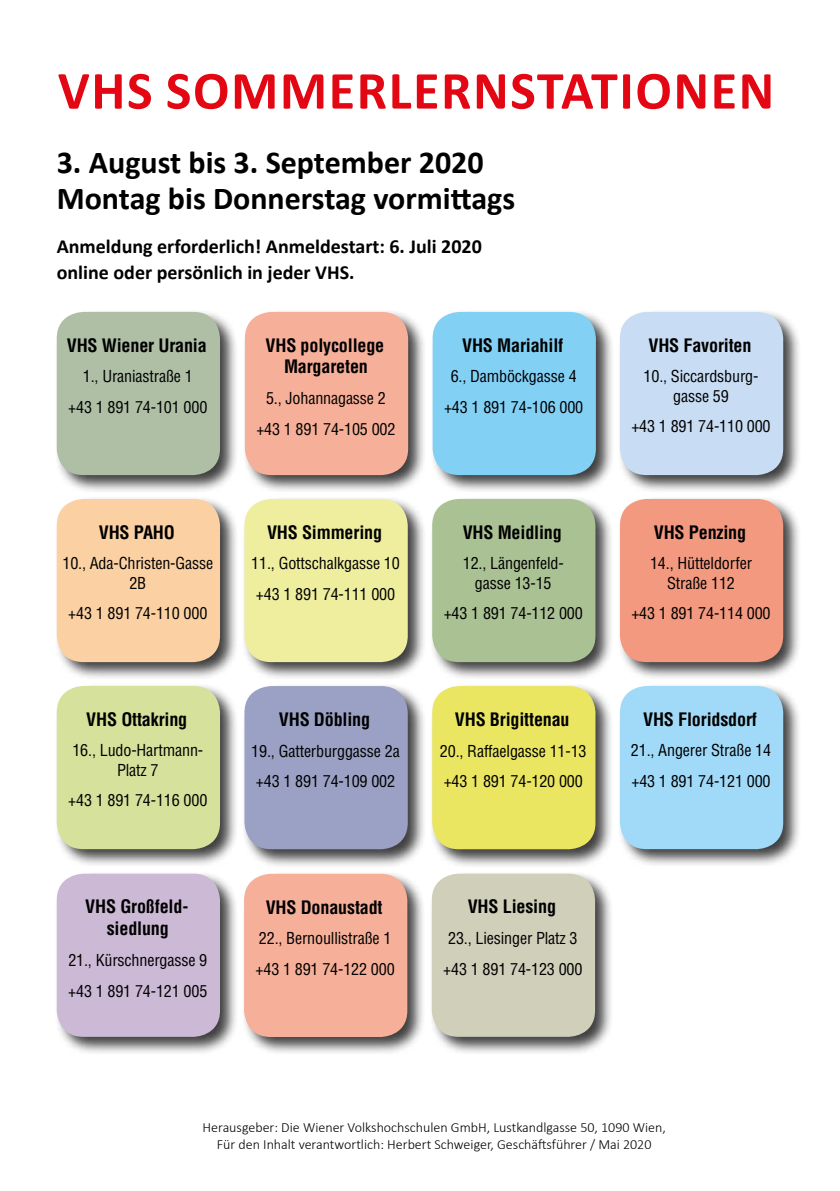
<style>
.page{position:relative;width:840px;height:1191px;background:#fff}
.page>*{position:absolute;margin:0;border:0;box-sizing:border-box;transform-origin:0 0}
.t1{font:700 54px "Calibri";letter-spacing:.03em;color:#e30613}
.t2{font:700 32px/36px "Calibri";color:#000}
.t3{font:700 20px/26px "Calibri";color:#000}
.t4{font:700 condensed 18.2px/21.8px "Helvetica LT Std";letter-spacing:-.01em;color:#000;text-align:center}
.t5{font:condensed 16px/30.8px "Helvetica LT Std";letter-spacing:-.01em;color:#000;text-align:center}
.t6{font:300 14px/16.8px "Calibri";color:#000;text-align:center}
</style>
<div class="page">
<div style="left:53px;top:308px;width:185px;height:186px;background:#000;opacity:.75"></div>
<div style="left:57px;top:312px;width:163px;height:163px;background:#aebfa5;border-radius:27px"></div>
<div style="left:241px;top:309px;width:185px;height:185px;background:#000;opacity:.75"></div>
<div style="left:245px;top:312px;width:163px;height:163px;background:#f6af98;border-radius:27px"></div>
<div style="left:429px;top:309px;width:185px;height:185px;background:#000;opacity:.75"></div>
<div style="left:432px;top:312px;width:163px;height:163px;background:#83d0f5;border-radius:27px"></div>
<div style="left:616px;top:309px;width:185px;height:185px;background:#000;opacity:.75"></div>
<div style="left:619px;top:312px;width:163px;height:163px;background:#c8dcf3;border-radius:27px"></div>
<div style="left:241px;top:496px;width:185px;height:185px;background:#000;opacity:.75"></div>
<div style="left:244px;top:499px;width:163px;height:163px;background:#eeee9e;border-radius:27px"></div>
<div style="left:428px;top:496px;width:185px;height:185px;background:#000;opacity:.75"></div>
<div style="left:432px;top:499px;width:163px;height:163px;background:#aac194;border-radius:27px"></div>
<div style="left:616px;top:496px;width:185px;height:185px;background:#000;opacity:.75"></div>
<div style="left:619px;top:499px;width:163px;height:163px;background:#f3997f;border-radius:27px"></div>
<div style="left:53px;top:496px;width:185px;height:185px;background:#000;opacity:.75"></div>
<div style="left:57px;top:499px;width:163px;height:163px;background:#fbd1a3;border-radius:27px"></div>
<div style="left:53px;top:683px;width:185px;height:185px;background:#000;opacity:.75"></div>
<div style="left:57px;top:686px;width:163px;height:163px;background:#d6e29b;border-radius:27px"></div>
<div style="left:428px;top:683px;width:185px;height:185px;background:#000;opacity:.75"></div>
<div style="left:432px;top:686px;width:163px;height:163px;background:#ebe662;border-radius:27px"></div>
<div style="left:616px;top:683px;width:185px;height:185px;background:#000;opacity:.75"></div>
<div style="left:619px;top:686px;width:163px;height:163px;background:#a1daf8;border-radius:27px"></div>
<div style="left:241px;top:870px;width:185px;height:185px;background:#000;opacity:.75"></div>
<div style="left:244px;top:874px;width:163px;height:163px;background:#f6af98;border-radius:27px"></div>
<div style="left:428px;top:870px;width:185px;height:185px;background:#000;opacity:.75"></div>
<div style="left:431px;top:873px;width:163px;height:163px;background:#cfcfba;border-radius:27px"></div>
<div style="left:241px;top:683px;width:185px;height:185px;background:#000;opacity:.75"></div>
<div style="left:244px;top:686px;width:163px;height:163px;background:#9ba1c4;border-radius:27px"></div>
<div style="left:53px;top:870px;width:185px;height:185px;background:#000;opacity:.75"></div>
<div style="left:57px;top:873px;width:163px;height:163px;background:#ccb9d5;border-radius:27px"></div>
<h1 class="t1" style="left:58px;top:57px;width:717px">VHS SOMMERLERNSTATIONEN</h1>
<h2 class="t2" style="left:57px;top:142px;width:460px">3. August bis 3. September 2020<br>Montag bis Donnerstag vormittags</h2>
<p class="t3" style="left:57px;top:232px;width:426px">Anmeldung erforderlich! Anmeldestart: 6. Juli 2020 online oder persönlich in jeder VHS.</p>
<p class="t4" style="left:67px;top:334px;width:141px">VHS Wiener Urania</p>
<p class="t5" style="left:68px;top:361px;width:141px">1., Uraniastraße 1<br>+43 1 891 74-101 000</p>
<p class="t4" style="left:99px;top:521px;width:78px">VHS PAHO</p>
<p class="t5" style="left:62px;top:554px;width:152px;line-height:19.4px">10., Ada-Christen-Gasse<br>2B</p>
<p class="t5" style="left:68px;top:598px;width:141px">+43 1 891 74-110 000</p>
<p class="t4" style="left:86px;top:708px;width:102px">VHS Ottakring</p>
<p class="t5" style="left:72px;top:741px;width:132px;line-height:19.4px">16., Ludo-Hartmann-<br>Platz 7</p>
<p class="t5" style="left:68px;top:785px;width:141px">+43 1 891 74-116 000</p>
<p class="t4" style="left:85px;top:895px;width:104px">VHS Großfeld&shy;siedlung</p>
<p class="t5" style="left:68px;top:944px;width:141px;text-align:left">21., Kürschnergasse 9 +43 1 891 74-121 005</p>
<p class="t4" style="left:265px;top:334px;width:120px">VHS polycollege<br>Margareten</p>
<p class="t5" style="left:256px;top:383px;width:141px">5., Johannagasse 2 +43 1 891 74-105 002</p>
<p class="t4" style="left:267px;top:521px;width:117px">VHS Simmering</p>
<p class="t5" style="left:251px;top:548px;width:150px;text-align:left">11., Gottschalkgasse 10 +43 1 891 74-111 000</p>
<p class="t4" style="left:279px;top:708px;width:93px">VHS Döbling</p>
<p class="t5" style="left:251px;top:735px;width:150px;text-align:left">19., Gatterburggasse 2a +43 1 891 74-109 002</p>
<p class="t4" style="left:265px;top:896px;width:118px">VHS Donaustadt</p>
<p class="t5" style="left:255px;top:923px;width:141px;text-align:left">22., Bernoullistraße 1 +43 1 891 74-122 000</p>
<p class="t4" style="left:462px;top:334px;width:102px">VHS Mariahilf</p>
<p class="t5" style="left:444px;top:361px;width:141px">6., Damböckgasse 4 +43 1 891 74-106 000</p>
<p class="t4" style="left:462px;top:521px;width:101px">VHS Meidling</p>
<p class="t5" style="left:462px;top:554px;width:102px;line-height:19.4px">12., Längenfeld&shy;gasse 13-15</p>
<p class="t5" style="left:443px;top:598px;width:141px">+43 1 891 74-112 000</p>
<p class="t4" style="left:454px;top:708px;width:116px">VHS Brigittenau</p>
<p class="t5" style="left:439px;top:735px;width:148px;text-align:left">20., Raffaelgasse 11-13 +43 1 891 74-120 000</p>
<p class="t4" style="left:467px;top:895px;width:90px">VHS Liesing</p>
<p class="t5" style="left:443px;top:922px;width:141px">23., Liesinger Platz 3 +43 1 891 74-123 000</p>
<p class="t4" style="left:648px;top:334px;width:104px">VHS Favoriten</p>
<p class="t5" style="left:643px;top:367px;width:116px;line-height:19.4px">10., Siccardsburg&shy;gasse 59</p>
<p class="t5" style="left:631px;top:411px;width:141px">+43 1 891 74-110 000</p>
<p class="t4" style="left:653px;top:521px;width:94px">VHS Penzing</p>
<p class="t5" style="left:649px;top:554px;width:103px;line-height:19.4px">14., Hütteldorfer<br>Straße 112</p>
<p class="t5" style="left:631px;top:598px;width:141px">+43 1 891 74-114 000</p>
<p class="t4" style="left:642px;top:708px;width:115px">VHS Floridsdorf</p>
<p class="t5" style="left:630px;top:735px;width:142px;text-align:left">21., Angerer Straße 14 +43 1 891 74-121 000</p>
<p class="t6" style="left:202px;top:1118px;width:464px">Herausgeber: Die Wiener Volkshochschulen GmbH, Lustkandlgasse 50, 1090 Wien,<br>Für den Inhalt verantwortlich: Herbert Schweiger, Geschäftsführer / Mai 2020</p>
</div>
